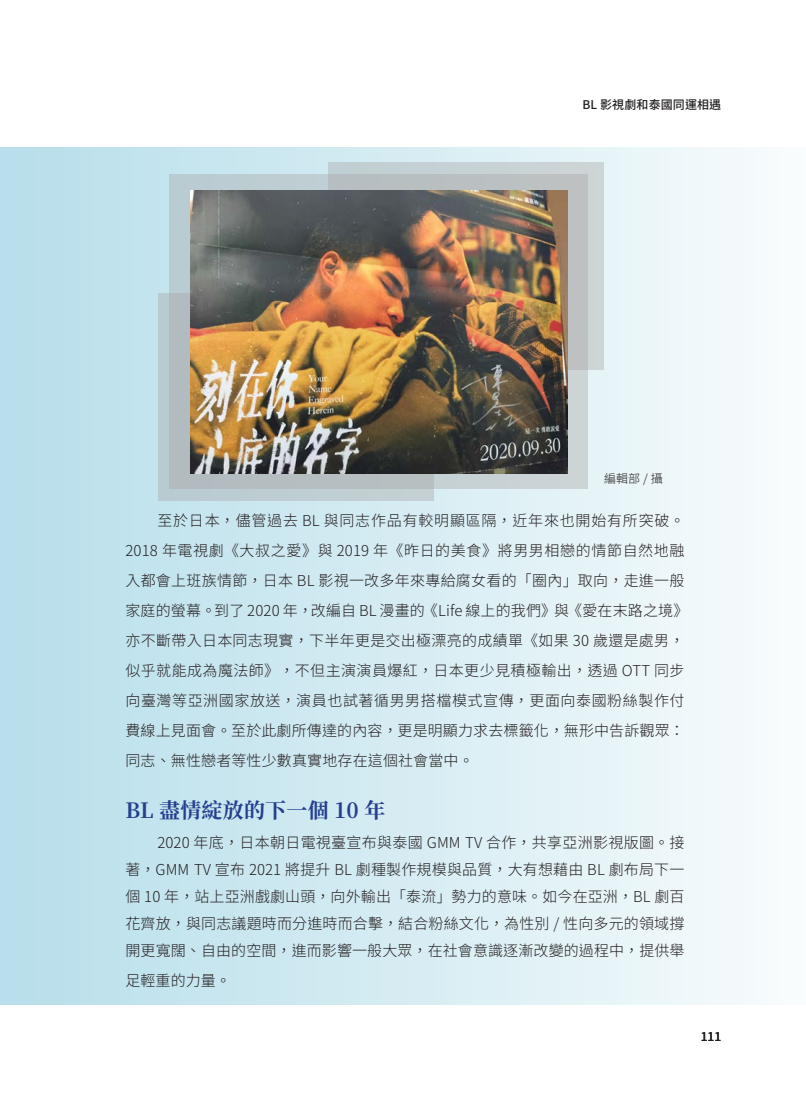
<style>
.page{position:relative;width:806px;height:1105px;background:#fff}
.page>*{position:absolute;margin:0;border:0;box-sizing:border-box;transform-origin:0 0}
.t1{font:700 21px "Noto Serif CJ Ktc";letter-spacing:.01em;color:#253f8e}
.內文{font:300 15px/30px "Noto Sans CJ Ktc";letter-spacing:.02em;color:#231f20}
.t2{font:500 12px "Noto Sans CJ Ktc";letter-spacing:.01em;color:#231f20}
.t3{font:300 12px "Noto Sans CJ Ktc";color:#231f20}
</style>
<div class="page">
<div style="left:0;top:147px;width:806px;height:857px;background:linear-gradient(to right,#b6deea,#f8fcfc)"></div>
<svg style="left:170px;top:175px;width:418px;height:314px;background:#bfcbcf"></svg>
<div style="left:328px;top:163px;width:276px;height:207px;background:linear-gradient(to right,#b9c4c7,#c5cacb)"></div>
<svg style="left:158px;top:293px;width:276px;height:208px;background:#b4c1c5"></svg>
<img style="left:190px;top:190px;width:377px;height:283px">
<p class="t2" style="left:582px;top:98px;width:140px">BL 影視劇和泰國同運相遇</p>
<p class="t3" style="left:604px;top:471px;width:60px">編輯部 / 攝</p>
<p class="內文" style="left:125px;top:505px;width:564px;text-indent:32px">至於日本，儘管過去 BL 與同志作品有較明顯區隔，近年來也開始有所突破。2018 年電視劇《大叔之愛》與 2019 年《昨日的美食》將男男相戀的情節自然地融入都會上班族情節，日本 BL 影視一改多年來專給腐女看的「圈內」取向，走進一般家庭的螢幕。到了 2020 年，改編自 BL 漫畫的《Life 線上的我們》與《愛在末路之境》亦不斷帶入日本同志現實，下半年更是交出極漂亮的成績單《如果 30 歲還是處男，似乎就能成為魔法師》，不但主演演員爆紅，日本更少見積極輸出，透過 OTT 同步向臺灣等亞洲國家放送，演員也試著循男男搭檔模式宣傳，更面向泰國粉絲製作付費線上見面會。至於此劇所傳達的內容，更是明顯力求去標籤化，無形中告訴觀眾：同志、無性戀者等性少數真實地存在這個社會當中。</p>
<p class="t1" style="left:125px;top:798px;width:261px">BL 盡情綻放的下一個 10 年</p>
<p class="內文" style="left:125px;top:829px;width:561px;line-height:27px;text-align:justify;text-indent:32px">2020 年底，日本朝日電視臺宣布與泰國 GMM TV 合作，共享亞洲影視版圖。接著，GMM TV 宣布 2021 將提升 BL 劇種製作規模與品質，大有想藉由 BL 劇布局下一個 10 年，站上亞洲戲劇山頭，向外輸出「泰流」勢力的意味。如今在亞洲，BL 劇百花齊放，與同志議題時而分進時而合擊，結合粉絲文化，為性別 / 性向多元的領域撐開更寬闊、自由的空間，進而影響一般大眾，在社會意識逐漸改變的過程中，提供舉</p>
<p class="內文" style="left:125px;top:966px;width:107px">足輕重的力量。</p>
<p class="t2" style="left:701px;top:1029px;width:22px">111</p>
</div>
